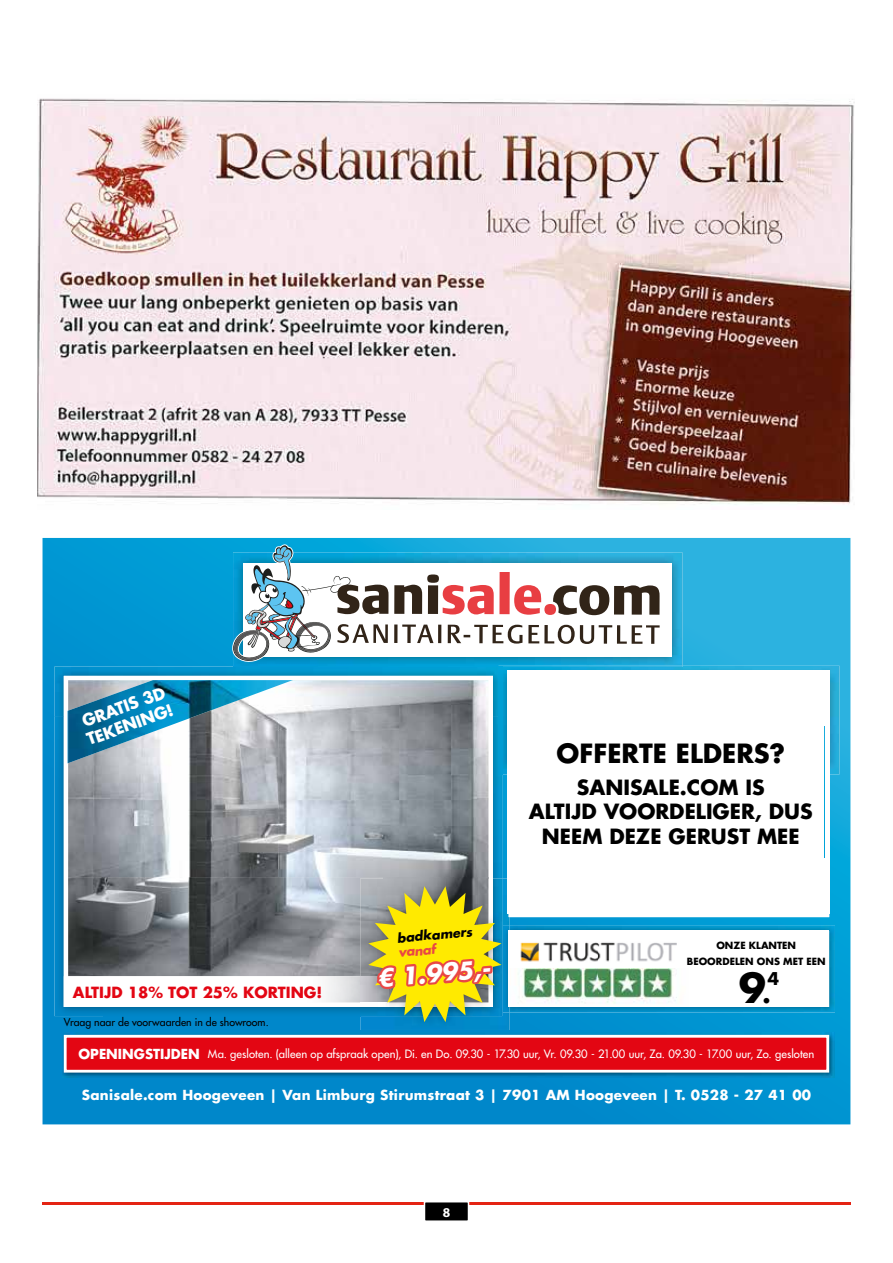
<style>
.page{position:relative;width:893px;height:1263px;background:#fff}
.page>*{position:absolute;margin:0;border:0;box-sizing:border-box;transform-origin:0 0}
.t1{font:700 39.75px "Futura Std";color:#000}
.t2{font:700 25.8px "Futura Std";color:#000}
.t3{font:700 24px "Futura Std";color:#000}
.t4{font:italic 700 23.4px "Futura Std";color:#fff}
.t5{font:700 20.4px/24.8px "Futura Std";color:#000;text-align:center}
.t6{font:700 17.1px "Futura Std";color:#000}
.t7{font:700 16.05px/18.8px "Futura Std";color:#fff}
.t8{font:700 15px "Futura Std";color:#e30613}
.t9{font:700 13.5px "Futura Std";letter-spacing:.02em;color:#fff}
.t10{font:700 13.5px "Myriad Pro";color:#fff}
.t11{font:italic 700 12.6px "Futura Std";color:#000}
.t12{font:italic 700 12.6px "Futura Std";color:#e94745}
.t13{font:500 11.25px "Futura Std";letter-spacing:.005em;color:#fff}
.t14{font:500 10.5px "Futura Std";color:#000}
.t15{font:700 9.6px/16px "Futura Std";color:#000;text-align:center}
.s1{font-weight:700;font-size:13.5px}
</style>
<div class="page">
<hr style="left:43px;top:1202px;width:382px;height:2px;background:#e42313">
<hr style="left:468px;top:1202px;width:382px;height:2px;background:#e42313">
<svg style="left:423px;top:1202px;width:47px;height:19px"></svg>
<img style="left:37px;top:98px;width:818px;height:407px">
<svg style="left:43px;top:538px;width:807px;height:586px;background:#0a97d2"></svg>
<img style="left:54px;top:666px;width:445px;height:50px">
<img style="left:54px;top:716px;width:50px;height:300px">
<img style="left:493px;top:716px;width:9px;height:162px">
<img style="left:104px;top:1007px;width:256px;height:9px">
<svg style="left:64px;top:676px;width:429px;height:300px;background:#9b9fa4"></svg>
<img style="left:499px;top:666px;width:340px;height:108px">
<img style="left:509px;top:925px;width:326px;height:87px">
<div style="left:509px;top:931px;width:320px;height:76px;background:#fff"></div>
<img style="left:518px;top:942px;width:159px;height:62px">
<svg style="left:68px;top:680px;width:225px;height:83px;background:#71a4ba"></svg>
<svg style="left:64px;top:976px;width:296px;height:31px"></svg>
<img style="left:660px;top:552px;width:22px;height:115px">
<div style="left:243px;top:563px;width:429px;height:93px;background:#fff"></div>
<svg style="left:232px;top:544px;width:428px;height:123px"></svg>
<img style="left:62px;top:1033px;width:772px;height:44px">
<div style="left:65px;top:1036px;width:763px;height:35px;background:#e30613"></div>
<div style="left:64px;top:1035px;width:765px;height:37px;border:3px solid #fff"></div>
<img style="left:360px;top:878px;width:149px;height:152px">
<img style="left:360px;top:878px;width:133px;height:125px">
<img style="left:360px;top:1003px;width:8px;height:4px">
<svg style="left:368px;top:886px;width:133px;height:136px;background:#bab349"></svg>
<div style="left:507px;top:670px;width:322px;height:244px;background:#fff"></div>
<svg style="left:509px;top:726px;width:320px;height:191px"></svg>
<h3 class="t7" style="left:78px;top:713px;width:92px;rotate:-20deg">GRATIS 3D<br>TEKENING!</h3>
<h3 class="t8" style="left:73px;top:982px;width:251px">ALTIJD 18% TOT 25% KORTING!</h3>
<p class="t14" style="left:64px;top:1016px;width:206px">Vraag naar de voorwaarden in de showroom.</p>
<p class="t11" style="left:396px;top:929px;width:77px;rotate:-5deg">badkamers</p>
<p class="t12" style="left:398px;top:944px;width:39px;rotate:-5deg">vanaf</p>
<h3 class="t4" style="left:376px;top:963px;width:115px;rotate:-5deg">€ 1.995,-</h3>
<h2 class="t2" style="left:557px;top:736px;width:230px">OFFERTE ELDERS?</h2>
<h3 class="t5" style="left:529px;top:774px;width:285px">SANISALE.COM IS<br>ALTIJD VOORDELIGER, DUS<br>NEEM DEZE GERUST MEE</h3>
<h2 class="t2" style="left:555px;top:790px;width:230px">OFFERTE ELDERS?</h2>
<h3 class="t5" style="left:575px;top:829px;width:189px">SANISALE.COM IS</h3>
<h1 class="t1" style="left:741px;top:907px;width:29px">9</h1>
<p class="t15" style="left:687px;top:938px;width:140px">ONZE KLANTEN<br>BEOORDELEN ONS MET EEN</p>
<h3 class="t3" style="left:764px;top:923px;width:10px">.</h3>
<h1 class="t1" style="left:739px;top:961px;width:29px">9</h1>
<h3 class="t6" style="left:767px;top:967px;width:13px">4</h3>
<h3 class="t3" style="left:762px;top:978px;width:10px">.</h3>
<p class="t13" style="left:79px;top:1046px;width:737px"><span class="s1">OPENINGSTIJDEN</span> Ma. gesloten. (alleen op afspraak open), Di. en Do. 09.30 - 17.30 uur, Vr. 09.30 - 21.00 uur, Za. 09.30 - 17.00 uur, Zo. gesloten</p>
<p class="t9" style="left:82px;top:1086px;width:731px">Sanisale.com Hoogeveen | Van Limburg Stirumstraat 3 | 7901 AM Hoogeveen | T. 0528 - 27 41 00</p>
<p class="t10" style="left:443px;top:1203px;width:9px">8</p>
</div>
